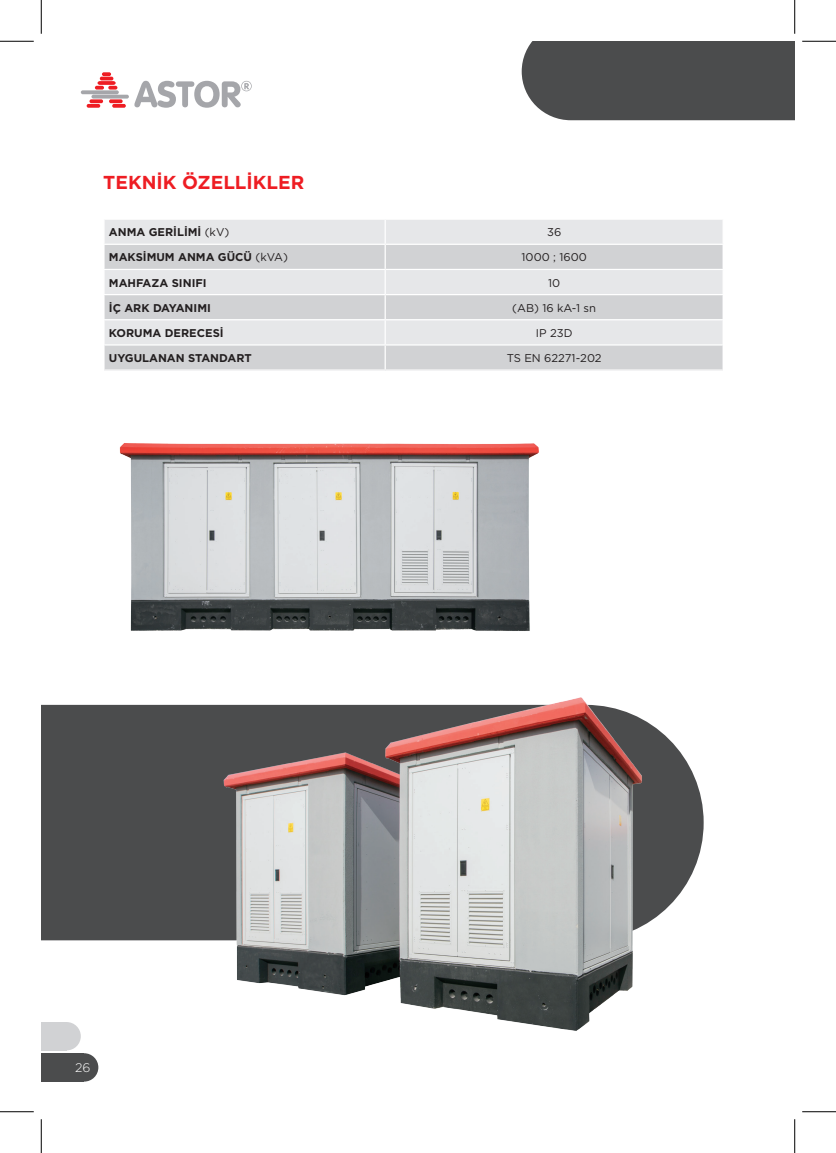
<style>
.page{position:relative;width:836px;height:1153px;background:#fff}
.page>*{position:absolute;margin:0;border:0;box-sizing:border-box;transform-origin:0 0}
.t1{font:700 18.75px "Gotham";color:#ee1d23}
.t2{font:300 12.5px "Gotham";color:#fff}
.t3{font:700 11.25px "Gotham";color:#231f20}
.t4{font:11.25px "Gotham";color:#231f20}
.s1{font-weight:400}
</style>
<div class="page">
<svg style="left:81px;top:72px;width:171px;height:36px"></svg>
<div style="left:41px;top:705px;width:64px;height:235px;background:#4b4c4d"></div>
<div style="left:521px;top:41px;width:273px;height:79px;background:#4b4c4d"></div>
<div style="left:105px;top:220px;width:617px;height:74px;background:#e6e7e9"></div>
<div style="left:104px;top:244px;width:281px;height:25px;background:#d1d2d4"></div>
<div style="left:385px;top:244px;width:338px;height:25px;background:#d1d2d4"></div>
<div style="left:104px;top:295px;width:281px;height:25px;background:#d1d2d4"></div>
<div style="left:385px;top:295px;width:338px;height:25px;background:#d1d2d4"></div>
<div style="left:104px;top:320px;width:281px;height:25px;background:#e6e7e9"></div>
<div style="left:385px;top:320px;width:338px;height:25px;background:#e6e7e9"></div>
<div style="left:104px;top:345px;width:281px;height:25px;background:#d1d2d4"></div>
<div style="left:385px;top:345px;width:338px;height:25px;background:#d1d2d4"></div>
<hr style="left:103px;top:269px;width:282px;height:1px;background:#fff">
<hr style="left:103px;top:319px;width:282px;height:1px;background:#fff">
<hr style="left:103px;top:320px;width:2px;height:24px;background:#fff">
<hr style="left:103px;top:369px;width:282px;height:2px;background:#fff">
<hr style="left:385px;top:269px;width:338px;height:1px;background:#fff">
<hr style="left:384px;top:270px;width:2px;height:24px;background:#fff">
<hr style="left:385px;top:319px;width:338px;height:1px;background:#fff">
<hr style="left:384px;top:320px;width:2px;height:24px;background:#fff">
<hr style="left:385px;top:369px;width:338px;height:2px;background:#fff">
<hr style="left:384px;top:220px;width:2px;height:24px;background:#fff">
<hr style="left:103px;top:244px;width:282px;height:1px;background:#fff">
<hr style="left:103px;top:245px;width:2px;height:24px;background:#fff">
<hr style="left:103px;top:295px;width:2px;height:24px;background:#fff">
<hr style="left:103px;top:344px;width:282px;height:1px;background:#fff">
<hr style="left:103px;top:345px;width:2px;height:24px;background:#fff">
<hr style="left:385px;top:244px;width:338px;height:1px;background:#fff">
<hr style="left:384px;top:245px;width:2px;height:24px;background:#fff">
<hr style="left:384px;top:295px;width:2px;height:24px;background:#fff">
<hr style="left:385px;top:344px;width:338px;height:1px;background:#fff">
<hr style="left:384px;top:345px;width:2px;height:24px;background:#fff">
<svg style="left:722px;top:220px;width:1px;height:149px"></svg>
<img style="left:105px;top:697px;width:599px;height:334px">
<img style="left:119px;top:443px;width:420px;height:188px">
<div style="left:52px;top:1022px;width:29px;height:28px;background:#d1d2d4;border-radius:50%"></div>
<div style="left:41px;top:1022px;width:26px;height:28px;background:#d1d2d4"></div>
<div style="left:70px;top:1053px;width:28px;height:28px;background:#4b4c4d;border-radius:50%"></div>
<div style="left:41px;top:1053px;width:43px;height:28px;background:#4b4c4d"></div>
<hr style="left:0;top:41px;width:34px;height:1px;background:#000">
<hr style="left:802px;top:41px;width:33px;height:1px;background:#000">
<hr style="left:0;top:1111px;width:34px;height:1px;background:#000">
<hr style="left:802px;top:1111px;width:33px;height:1px;background:#000">
<hr style="left:41px;top:0;width:1px;height:34px;background:#000">
<hr style="left:41px;top:1119px;width:1px;height:34px;background:#000">
<hr style="left:794px;top:0;width:1px;height:34px;background:#000">
<hr style="left:794px;top:1119px;width:1px;height:34px;background:#000">
<h1 class="t1" style="left:103px;top:170px;width:202px">TEKNİK ÖZELLİKLER</h1>
<p class="t3" style="left:109px;top:225px;width:122px">ANMA GERİLİMİ <span class="s1">(kV)</span></p>
<p class="t4" style="left:547px;top:225px;width:16px">36</p>
<p class="t3" style="left:109px;top:250px;width:180px">MAKSİMUM ANMA GÜCÜ <span class="s1">(kVA)</span></p>
<p class="t4" style="left:521px;top:250px;width:67px">1000 ; 1600</p>
<p class="t3" style="left:109px;top:275px;width:99px">MAHFAZA SINIFI</p>
<p class="t4" style="left:548px;top:275px;width:14px">10</p>
<p class="t3" style="left:109px;top:300px;width:103px">İÇ ARK DAYANIMI</p>
<p class="t4" style="left:512px;top:300px;width:85px">(AB) 16 kA-1 sn</p>
<p class="t3" style="left:109px;top:325px;width:116px">KORUMA DERECESİ</p>
<p class="t4" style="left:536px;top:326px;width:38px">IP 23D</p>
<p class="t3" style="left:109px;top:350px;width:144px">UYGULANAN STANDART</p>
<p class="t4" style="left:506px;top:351px;width:96px">TS EN 62271-202</p>
<p class="t2" style="left:75px;top:1059px;width:17px">26</p>
</div>
